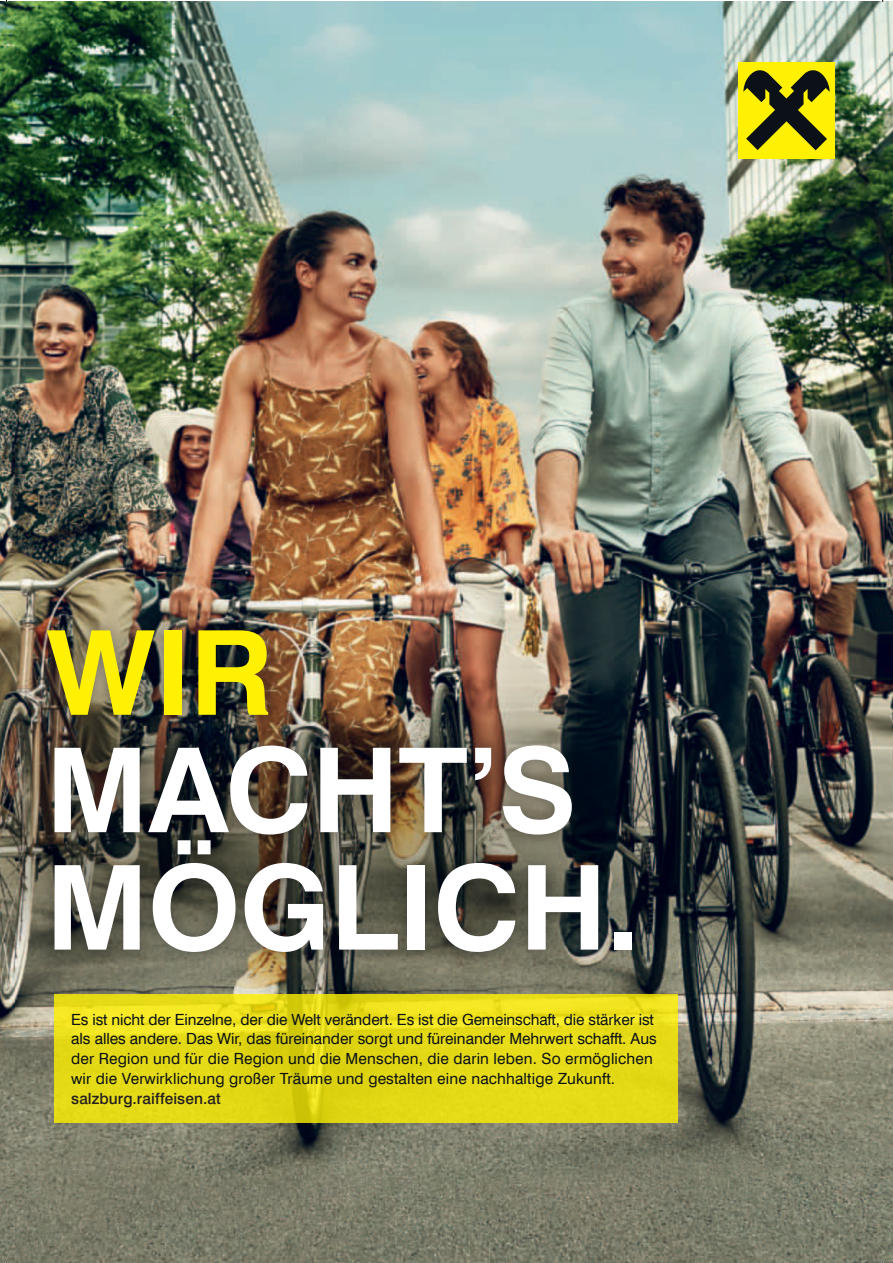
<style>
.page{position:relative;width:893px;height:1263px;background:#fff}
.page>*{position:absolute;margin:0;border:0;box-sizing:border-box;transform-origin:0 0}
.t1{font:700 117.45px/117.4px "Swiss 721 TL";letter-spacing:-.01em;color:#fff}
.t2{font:700 117.45px "Swiss 721 TL";color:#fff101}
.t3{font:15.45px/19.8px "Swiss 721 TL";letter-spacing:-.005em;color:#0b1116}
.t4{font:500 15.45px "Swiss 721 TL";letter-spacing:.005em;color:#231f20}
</style>
<div class="page">
<img style="left:0;top:2px;width:893px;height:1260px">
<svg style="left:711px;top:928px;width:86px;height:98px;background:#79796c"></svg>
<img style="left:711px;top:671px;width:158px;height:257px">
<div style="left:0;top:549px;width:711px;height:482px;background:#0b1116;opacity:.44"></div>
<svg style="left:55px;top:994px;width:623px;height:129px;background:#e6da17"></svg>
<svg style="left:738px;top:62px;width:97px;height:96px;background:#a7a008"></svg>
<h1 class="t2" style="left:46px;top:596px;width:229px">WIR</h1>
<h1 class="t1" style="left:46px;top:730px;width:596px">MACHT’S<br>MÖGLICH.</h1>
<p class="t3" style="left:71px;top:1009px;width:587px">Es ist nicht der Einzelne, der die Welt verändert. Es ist die Gemeinschaft, die stärker ist als alles andere. Das Wir, das füreinander sorgt und füreinander Mehrwert schafft. Aus der Region und für die Region und die Menschen, die darin leben. So ermöglichen wir die Verwirklichung großer Träume und gestalten eine nachhaltige Zukunft.</p>
<p class="t4" style="left:71px;top:1088px;width:151px">salzburg.raiffeisen.at</p>
</div>
